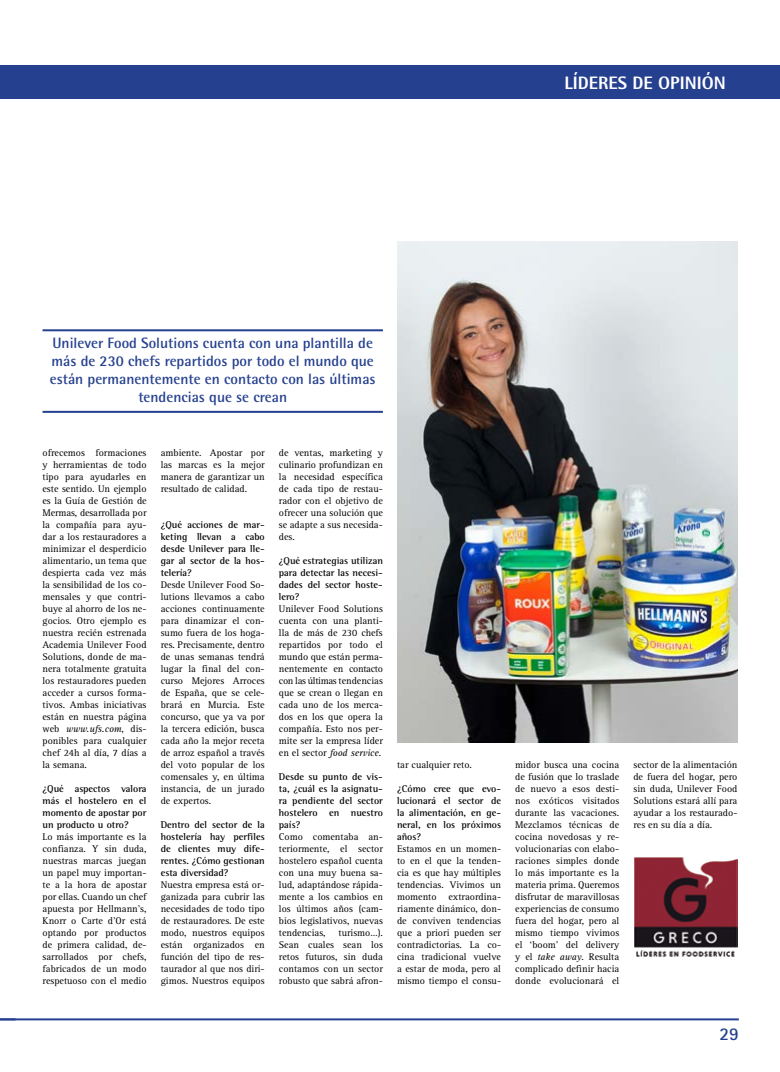
<style>
.page{position:relative;width:780px;height:1072px;background:#fff}
.page>*{position:absolute;margin:0;border:0;box-sizing:border-box;transform-origin:0 0}
.t1{font:800 18px "Rotis Semi Sans";color:#fff}
.t2{font:700 18px "Rotis Sans Serif";color:#25408f}
.t3{font:700 15px/18px "Rotis Semi Sans";color:#25408f;text-align:center}
.t4{font:10px/12px "Rotis Serif";color:#000;text-align:justify}
.t5{font:700 10px/12px "Rotis Semi Serif";color:#000;text-align:justify}
.s1{font-style:italic}
</style>
<div class="page">
<div style="left:0;top:66px;width:780px;height:33px;background:#25408f"></div>
<hr style="left:0;top:1018px;width:738px;height:2px;background:#25408f">
<svg style="left:0;top:1018px;width:16px;height:1px"></svg>
<img style="left:397px;top:241px;width:340px;height:501px">
<img style="left:634px;top:857px;width:103px;height:100px">
<hr style="left:43px;top:329px;width:340px;height:2px;background:#25408f">
<hr style="left:43px;top:411px;width:340px;height:2px;background:#25408f">
<h1 class="t1" style="left:564px;top:71px;width:163px">LÍDERES DE OPINIÓN</h1>
<h2 class="t3" style="left:50px;top:334px;width:327px">Unilever Food Solutions cuenta con una plantilla de más de 230 chefs repartidos por todo el mundo que están permanentemente en contacto con las últimas tendencias que se crean</h2>
<p class="t4" style="left:43px;top:447px;width:105px">ofrecemos formaciones y herramientas de todo tipo para ayudarles en este sentido. Un ejemplo es la Guía de Gestión de Mermas, desarrollada por la compañía para ayu&shy;dar a los restauradores a minimizar el desperdicio alimentario, un tema que despierta cada vez más la sensibilidad de los co&shy;mensales y que contri&shy;buye al ahorro de los ne&shy;gocios. Otro ejemplo es nuestra recién estrenada Academia Unilever Food Solutions, donde de ma&shy;nera totalmente gratuita los restauradores pueden acceder a cursos forma&shy;tivos. Ambas iniciativas están en nuestra página web <span class="s1">www.ufs.com</span>, dis&shy;ponibles para cualquier chef 24h al día, 7 días a la semana.</p>
<p class="t5" style="left:43px;top:783px;width:105px">¿Qué aspectos valora más el hostelero en el momento de apostar por un producto u otro?</p>
<p class="t4" style="left:43px;top:831px;width:105px">Lo más importante es la confianza. Y sin duda, nuestras marcas juegan un papel muy importan&shy;te a la hora de apostar por ellas. Cuando un chef apuesta por Hellmann’s, Knorr o Carte d’Or está optando por productos de primera calidad, de&shy;sarrollados por chefs, fabricados de un modo respetuoso con el medio</p>
<p class="t4" style="left:161px;top:447px;width:105px">ambiente. Apostar por las marcas es la mejor manera de garantizar un resultado de calidad.</p>
<p class="t5" style="left:161px;top:519px;width:105px">¿Qué acciones de mar&shy;keting llevan a cabo desde Unilever para lle&shy;gar al sector de la hos&shy;telería?</p>
<p class="t4" style="left:161px;top:579px;width:105px">Desde Unilever Food So&shy;lutions llevamos a cabo acciones continuamente para dinamizar el con&shy;sumo fuera de los hoga&shy;res. Precisamente, dentro de unas semanas tendrá lugar la final del con&shy;curso Mejores Arroces de España, que se cele&shy;brará en Murcia. Este concurso, que ya va por la tercera edición, busca cada año la mejor receta de arroz español a través del voto popular de los comensales y, en última instancia, de un jurado de expertos.</p>
<p class="t5" style="left:161px;top:819px;width:105px">Dentro del sector de la hostelería hay perfiles de clientes muy dife&shy;rentes. ¿Cómo gestionan esta diversidad?</p>
<p class="t4" style="left:161px;top:879px;width:105px">Nuestra empresa está or&shy;ganizada para cubrir las necesidades de todo tipo de restauradores. De este modo, nuestros equipos están organizados en función del tipo de res&shy;taurador al que nos diri&shy;gimos. Nuestros equipos</p>
<p class="t4" style="left:279px;top:447px;width:105px">de ventas, marketing y culinario profundizan en la necesidad específica de cada tipo de restau&shy;rador con el objetivo de ofrecer una solución que se adapte a sus necesida&shy;des.</p>
<p class="t5" style="left:279px;top:555px;width:105px">¿Qué estrategias utilizan para detectar las necesi&shy;dades del sector hoste&shy;lero?</p>
<p class="t4" style="left:279px;top:603px;width:105px">Unilever Food Solutions cuenta con una planti&shy;lla de más de 230 chefs repartidos por todo el mundo que están perma&shy;nentemente en contacto con las últimas tendencias que se crean o llegan en cada uno de los merca&shy;dos en los que opera la compañía. Esto nos per&shy;mite ser la empresa líder en el sector <span class="s1">food service</span>.</p>
<p class="t5" style="left:279px;top:771px;width:105px">Desde su punto de vis&shy;ta, ¿cuál es la asignatu&shy;ra pendiente del sector hostelero en nuestro país?</p>
<p class="t4" style="left:279px;top:831px;width:105px">Como comentaba an&shy;teriormente, el sector hostelero español cuenta con una muy buena sa&shy;lud, adaptándose rápida&shy;mente a los cambios en los últimos años (cam&shy;bios legislativos, nuevas tendencias,</p>
<p class="t4" style="left:279px;top:927px;width:105px;text-indent:60px">turismo…).<br>Sean cuales sean los retos futuros, sin duda contamos con un sector robusto que sabrá afron-</p>
<p class="t4" style="left:397px;top:759px;width:76px">tar cualquier reto.</p>
<p class="t5" style="left:397px;top:783px;width:105px">¿Cómo cree que evo&shy;lucionará el sector de la alimentación, en ge&shy;neral, en los próximos años?</p>
<p class="t4" style="left:397px;top:843px;width:105px">Estamos en un momen&shy;to en el que la tenden&shy;cia es que hay múltiples tendencias. Vivimos un momento extraordina&shy;riamente dinámico, don&shy;de conviven tendencias que a priori pueden ser contradictorias. La co&shy;cina tradicional vuelve a estar de moda, pero al mismo tiempo el consu-</p>
<p class="t4" style="left:515px;top:759px;width:105px">midor busca una cocina de fusión que lo traslade de nuevo a esos desti&shy;nos exóticos visitados durante las vacaciones.<br>Mezclamos técnicas de cocina novedosas y re&shy;volucionarias con elabo&shy;raciones simples donde lo más importante es la materia prima. Queremos disfrutar de maravillosas experiencias de consumo fuera del hogar, pero al mismo tiempo vivimos el ‘boom’ del delivery y el <span class="s1">take away</span>. Resulta complicado definir hacia donde evolucionará el</p>
<p class="t4" style="left:633px;top:759px;width:105px">sector de la alimentación de fuera del hogar, pero sin duda, Unilever Food Solutions estará allí para ayudar a los restaurado&shy;res en su día a día.</p>
<h1 class="t2" style="left:719px;top:1022px;width:21px">29</h1>
</div>
